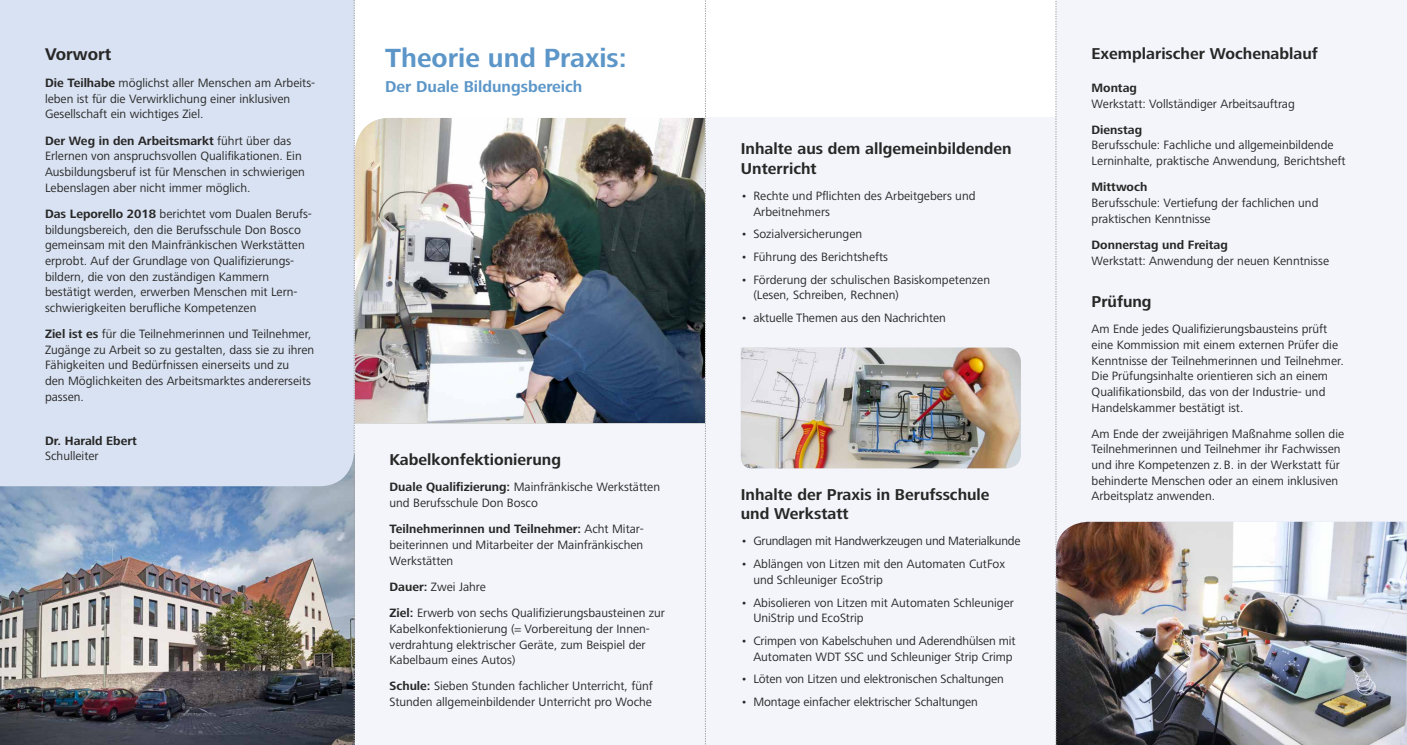
<style>
.page{position:relative;width:1407px;height:745px;background:#fff}
.page>*{position:absolute;margin:0;border:0;box-sizing:border-box;transform-origin:0 0}
.t1{font:700 27.25px "Frutiger Next LT";color:#5c96c8}
.t2{font:700 17.5px "Frutiger Next LT";color:#272726}
.t3{font:700 16.25px/19.5px "Frutiger Next LT";color:#272726}
.t4{font:700 16.25px "Frutiger Next LT";color:#5c96c8}
.t5{font:12.5px/15.6px "Frutiger Next LT";color:#272726}
.t6{font:700 12.5px "Frutiger Next LT";color:#272726}
.t7{font:12.5px "Frutiger Next LT";letter-spacing:-.02em;color:#272726}
.s1{font-weight:700}
</style>
<div class="page">
<div style="left:1057px;top:0;width:350px;height:584px;background:#f3f5fb"></div>
<div style="left:355px;top:423px;width:350px;height:321px;background:#f3f5fb"></div>
<img style="left:355px;top:118px;width:350px;height:305px">
<img style="left:0;top:486px;width:354px;height:258px">
<img style="left:1057px;top:521px;width:349px;height:223px">
<div style="left:705px;top:118px;width:351px;height:626px;background:#f3f5fb"></div>
<div style="left:0;top:0;width:354px;height:486px;background:#d9e2f2"></div>
<svg style="left:354px;top:0;width:1px;height:744px"></svg>
<svg style="left:705px;top:0;width:1px;height:744px"></svg>
<svg style="left:1056px;top:0;width:1px;height:744px"></svg>
<img style="left:741px;top:347px;width:280px;height:121px">
<h2 class="t2" style="left:45px;top:44px;width:68px">Vorwort</h2>
<p class="t5" style="left:45px;top:75px;width:272px"><span class="s1">Die Teilhabe</span> möglichst aller Menschen am Arbeits&shy;leben ist für die Verwirklichung einer inklusiven<br>Gesellschaft ein wichtiges Ziel.</p>
<p class="t5" style="left:45px;top:133px;width:261px"><span class="s1">Der Weg in den Arbeitsmarkt</span> führt über das Erlernen von anspruchsvollen Qualifikationen. Ein Ausbildungsberuf ist für Menschen in schwierigen Lebenslagen aber nicht immer möglich.</p>
<p class="t5" style="left:45px;top:206px;width:268px"><span class="s1">Das Leporello 2018</span> berichtet vom Dualen Berufs&shy;bildungsbereich, den die Berufsschule Don Bosco gemeinsam mit den Mainfränkischen Werkstätten erprobt. Auf der Grundlage von Qualifizierungs&shy;bildern, die von den zuständigen Kammern bestätigt werden, erwerben Menschen mit Lern&shy;schwierigkeiten berufliche Kompetenzen</p>
<p class="t5" style="left:45px;top:326px;width:271px"><span class="s1">Ziel ist es</span> für die Teilnehmerinnen und Teilnehmer, Zugänge zu Arbeit so zu gestalten, dass sie zu ihren Fähigkeiten und Bedürfnissen einerseits und zu<br>den Möglichkeiten des Arbeitsmarktes andererseits passen.</p>
<p class="t6" style="left:45px;top:433px;width:93px">Dr. Harald Ebert</p>
<p class="t5" style="left:45px;top:448px;width:55px">Schulleiter</p>
<h1 class="t1" style="left:385px;top:43px;width:243px">Theorie und Praxis:</h1>
<h3 class="t4" style="left:385px;top:77px;width:199px">Der Duale Bildungsbereich</h3>
<h3 class="t3" style="left:389px;top:449px;width:173px">Kabelkonfektionierung</h3>
<p class="t5" style="left:389px;top:479px;width:272px"><span class="s1">Duale Qualifizierung:</span> Mainfränkische Werkstätten und Berufsschule Don Bosco</p>
<p class="t5" style="left:389px;top:521px;width:256px;text-align:justify"><span class="s1">Teilnehmerinnen und Teilnehmer:</span> Acht Mitar&shy;beiterinnen und Mitarbeiter der Mainfränkischen Werkstätten</p>
<p class="t5" style="left:389px;top:573px;width:277px;line-height:26.2px"><span class="s1">Dauer:</span> Zwei Jahre<br><span class="s1">Ziel:</span> Erwerb von sechs Qualifizierungsbausteinen zur</p>
<p class="t5" style="left:389px;top:620px;width:262px">Kabelkonfektionierung (= Vorbereitung der Innen&shy;verdrahtung elektrischer Geräte, zum Beispiel der<br>Kabelbaum eines Autos)</p>
<p class="t5" style="left:389px;top:678px;width:265px"><span class="s1">Schule:</span> Sieben Stunden fachlicher Unterricht, fünf<br>Stunden allgemeinbildender Unterricht pro Woche</p>
<h3 class="t3" style="left:741px;top:139px;width:272px">Inhalte aus dem allgemeinbildenden<br>Unterricht</h3>
<p class="t5" style="left:753px;top:188px;width:224px;text-indent:-12px">• Rechte und Pflichten des Arbeitgebers und<br>Arbeitnehmers</p>
<p class="t5" style="left:741px;top:226px;width:123px">• Sozialversicherungen</p>
<p class="t5" style="left:741px;top:249px;width:149px">• Führung des Berichtshefts</p>
<p class="t5" style="left:753px;top:272px;width:238px;text-indent:-12px">• Förderung der schulischen Basiskompetenzen (Lesen, Schreiben, Rechnen)</p>
<p class="t5" style="left:741px;top:310px;width:206px">• aktuelle Themen aus den Nachrichten</p>
<h3 class="t3" style="left:741px;top:484px;width:250px">Inhalte der Praxis in Berufsschule und Werkstatt</h3>
<p class="t7" style="left:741px;top:534px;width:281px">• Grundlagen mit Handwerkzeugen und Materialkunde</p>
<p class="t5" style="left:753px;top:556px;width:253px;text-indent:-12px">• Ablängen von Litzen mit den Automaten CutFox und Schleuniger EcoStrip</p>
<p class="t5" style="left:753px;top:594px;width:262px;text-indent:-12px">• Abisolieren von Litzen mit Automaten Schleuniger<br>UniStrip und EcoStrip</p>
<p class="t5" style="left:741px;top:632px;width:276px;text-align:right">• Crimpen von Kabelschuhen und Aderendhülsen mit<br>Automaten WDT SSC und Schleuniger Strip Crimp</p>
<p class="t5" style="left:741px;top:671px;width:264px">• Löten von Litzen und elektronischen Schaltungen</p>
<p class="t5" style="left:741px;top:693px;width:239px">• Montage einfacher elektrischer Schaltungen</p>
<h3 class="t3" style="left:1091px;top:43px;width:228px">Exemplarischer Wochenablauf</h3>
<p class="t6" style="left:1091px;top:81px;width:47px">Montag</p>
<p class="t5" style="left:1091px;top:95px;width:205px">Werkstatt: Vollständiger Arbeitsauftrag</p>
<p class="t6" style="left:1091px;top:123px;width:52px">Dienstag</p>
<p class="t5" style="left:1091px;top:137px;width:256px">Berufsschule: Fachliche und allgemeinbildende<br>Lerninhalte, praktische Anwendung, Berichtsheft</p>
<p class="t6" style="left:1091px;top:180px;width:57px">Mittwoch</p>
<p class="t5" style="left:1091px;top:195px;width:228px">Berufsschule: Vertiefung der fachlichen und praktischen Kenntnisse</p>
<p class="t6" style="left:1091px;top:238px;width:138px">Donnerstag und Freitag</p>
<p class="t5" style="left:1091px;top:252px;width:239px">Werkstatt: Anwendung der neuen Kenntnisse</p>
<h3 class="t3" style="left:1091px;top:292px;width:62px">Prüfung</h3>
<p class="t5" style="left:1091px;top:321px;width:254px">Am Ende jedes Qualifizierungsbausteins prüft eine Kommission mit einem externen Prüfer die Kenntnisse der Teilnehmerinnen und Teilnehmer.<br>Die Prüfungsinhalte orientieren sich an einem Qualifikationsbild, das von der Industrie- und Handelskammer bestätigt ist.</p>
<p class="t5" style="left:1091px;top:425px;width:254px">Am Ende der zweijährigen Maßnahme sollen die Teilnehmerinnen und Teilnehmer ihr Fachwissen und ihre Kompetenzen z.B. in der Werkstatt für behinderte Menschen oder an einem inklusiven Arbeitsplatz anwenden.</p>
</div>
